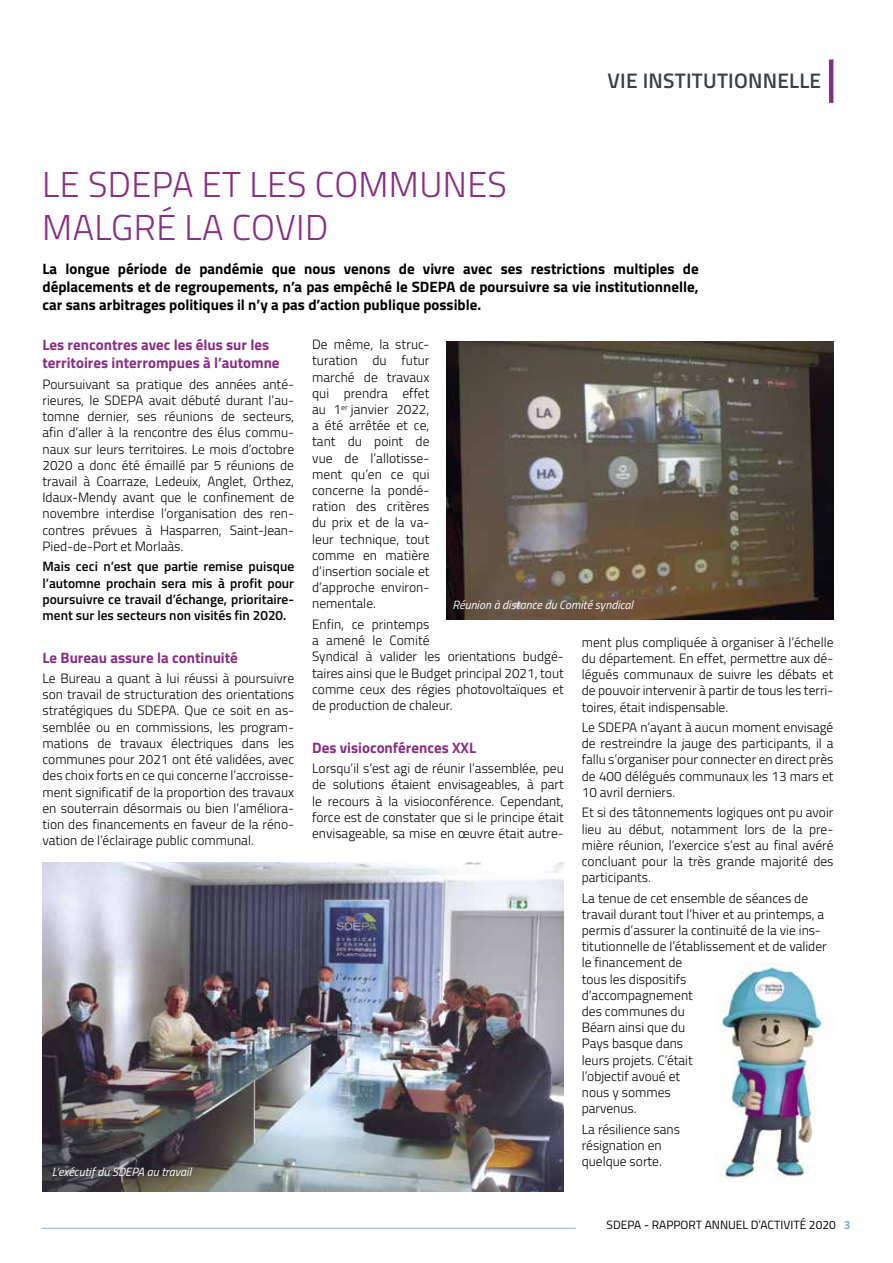
<style>
.page{position:relative;width:893px;height:1263px;background:#fff}
.page>*{position:absolute;margin:0;border:0;box-sizing:border-box;transform-origin:0 0}
.t1{font:300 36px/43.2px "Titillium";letter-spacing:.01em;color:#872f82}
.t2{font:600 21px "Titillium";letter-spacing:.01em;color:#3a4146}
.t3{font:700 15px/18px "Titillium";color:#000;text-align:justify}
.t4{font:700 15px/18px "Titillium";color:#872f82}
.t5{font:300 13.5px/16.2px "Titillium";color:#000;text-align:justify}
.t6{font:600 13.5px/16.2px "Titillium";color:#000;text-align:justify}
.t7{font:italic 12px "Titillium";color:#fff}
.t8{font:12px "Titillium";color:#000}
.s1{font-weight:700;color:#78b9ce}
</style>
<div class="page">
<hr style="left:42px;top:1228px;width:534px;height:1px;background:#78b9ce">
<hr style="left:829px;top:59px;width:4px;height:44px;background:#872f82">
<img style="left:446px;top:341px;width:387px;height:279px">
<img style="left:43px;top:862px;width:521px;height:330px">
<img style="left:716px;top:962px;width:109px;height:217px">
<h1 class="t1" style="left:42px;top:161px;width:466px">LE SDEPA ET LES COMMUNES<br>MALGRÉ LA COVID</h1>
<h2 class="t2" style="left:607px;top:64px;width:215px">VIE INSTITUTIONNELLE</h2>
<p class="t3" style="left:43px;top:259px;width:658px">La longue période de pandémie que nous venons de vivre avec ses restrictions multiples de déplacements et de regroupements, n’a pas empêché le SDEPA de poursuivre sa vie institutionnelle, car sans arbitrages politiques il n’y a pas d’action publique possible.</p>
<p class="t4" style="left:43px;top:335px;width:239px">Les rencontres avec les élus sur les territoires interrompues à l’automne</p>
<p class="t5" style="left:43px;top:375px;width:253px">Poursuivant sa pratique des années anté&shy;rieures, le SDEPA avait débuté durant l’au&shy;tomne dernier, ses réunions de secteurs, afin d’aller à la rencontre des élus commu&shy;naux sur leurs territoires. Le mois d’octobre 2020 a donc été émaillé par 5 réunions de travail à Coarraze, Ledeuix, Anglet, Orthez, Idaux-Mendy avant que le confinement de novembre interdise l’organisation des ren&shy;contres prévues à Hasparren, Saint-Jean-Pied-de-Port et Morlaàs.</p>
<p class="t6" style="left:43px;top:558px;width:253px">Mais ceci n’est que partie remise puisque l’automne prochain sera mis à profit pour poursuivre ce travail d’échange, prioritaire&shy;ment sur les secteurs non visités fin 2020.</p>
<p class="t4" style="left:43px;top:648px;width:197px">Le Bureau assure la continuité</p>
<p class="t5" style="left:43px;top:670px;width:253px">Le Bureau a quant à lui réussi à poursuivre son travail de structuration des orientations stratégiques du SDEPA. Que ce soit en as&shy;semblée ou en commissions, les program&shy;mations de travaux électriques dans les communes pour 2021 ont été validées, avec des choix forts en ce qui concerne l’accroisse&shy;ment significatif de la proportion des travaux en souterrain désormais ou bien l’améliora&shy;tion des financements en faveur de la réno&shy;vation de l’éclairage public communal.</p>
<p class="t5" style="left:312px;top:336px;width:119px">De même, la struc&shy;turation du futur marché de travaux qui prendra effet au 1<sup>er</sup> janvier 2022, a été arrêtée et ce, tant du point de vue de l’allotisse&shy;ment qu’en ce qui concerne la pondé&shy;ration des critères du prix et de la va&shy;leur technique, tout comme en matière d’insertion sociale et d’approche environ&shy;nementale.</p>
<p class="t5" style="left:312px;top:615px;width:253px;text-align:left">Enfin, ce printemps<br>a amené le Comité<br>Syndical à valider les orientations budgé&shy;taires ainsi que le Budget principal 2021, tout comme ceux des régies photovoltaïques et de production de chaleur.</p>
<p class="t4" style="left:312px;top:738px;width:166px">Des visioconférences XXL</p>
<p class="t5" style="left:312px;top:760px;width:253px">Lorsqu’il s’est agi de réunir l’assemblée, peu de solutions étaient envisageables, à part le recours à la visioconférence. Cependant, force est de constater que si le principe était envisageable, sa mise en œuvre était autre-</p>
<p class="t7" style="left:452px;top:596px;width:182px">Réunion à distance du Comité syndical</p>
<p class="t5" style="left:582px;top:633px;width:253px">ment plus compliquée à organiser à l’échelle du département. En effet, permettre aux dé&shy;légués communaux de suivre les débats et de pouvoir intervenir à partir de tous les terri&shy;toires, était indispensable.</p>
<p class="t5" style="left:582px;top:718px;width:253px">Le SDEPA n’ayant à aucun moment envisagé de restreindre la jauge des participants, il a fallu s’organiser pour connecter en direct près de 400 délégués communaux les 13 mars et 10 avril derniers.</p>
<p class="t5" style="left:582px;top:804px;width:253px">Et si des tâtonnements logiques ont pu avoir lieu au début, notamment lors de la pre&shy;mière réunion, l’exercice s’est au final avéré concluant pour la très grande majorité des participants.</p>
<p class="t5" style="left:582px;top:889px;width:246px;text-align:left">La tenue de cet ensemble de séances de travail durant tout l’hiver et au printemps, a permis d’assurer la continuité de la vie ins&shy;titutionnelle de l’établissement et de valider le financement de<br>tous les dispositifs<br>d’accompagnement<br>des communes du<br>Béarn ainsi que du<br>Pays basque dans<br>leurs projets. C’était<br>l’objectif avoué et<br>nous y sommes<br>parvenus.</p>
<p class="t5" style="left:582px;top:1120px;width:100px;text-align:left">La résilience sans résignation en quelque sorte.</p>
<p class="t7" style="left:52px;top:1163px;width:141px">L’exécutif du SDEPA au travail</p>
<p class="t8" style="left:607px;top:1216px;width:245px">SDEPA - RAPPORT ANNUEL D’ACTIVITÉ 2020 <span class="s1">3</span></p>
</div>
